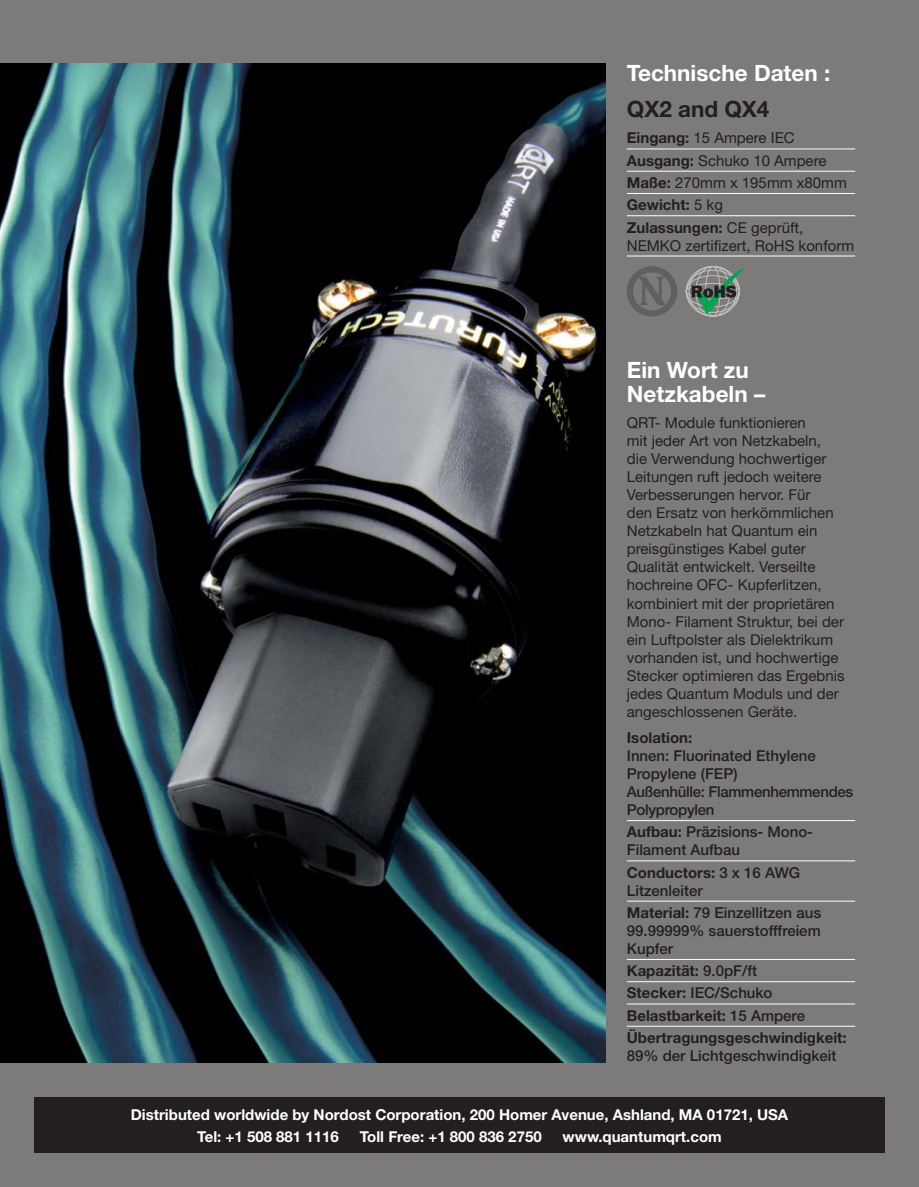
<style>
.page{position:relative;width:919px;height:1187px;background:#fff}
.page>*{position:absolute;margin:0;border:0;box-sizing:border-box;transform-origin:0 0}
.t1{font:700 22.5px/24px "Helvetica Neue";color:#fff}
.t2{font:700 22.5px "Helvetica Neue";color:#231f20}
.t3{font:15px/18px "Helvetica Neue";color:#231f20}
.t4{font:500 15px/18px "Helvetica Neue";color:#231f20}
.t5{font:700 15px/22.5px "Helvetica Neue";color:#fff}
.t6{font:700 15px/22.2px "Helvetica Neue";color:#231f20}
.t7{font:500 15px/18px "Helvetica Neue";letter-spacing:-.02em;color:#231f20}
.s1{font-weight:700}
.s2{font-weight:500}
</style>
<div class="page">
<div style="left:0;top:0;width:918px;height:1186px;background:#7d7a7a"></div>
<hr style="left:626px;top:148px;width:229px;height:1px;background:#fff">
<hr style="left:626px;top:171px;width:229px;height:1px;background:#fff">
<hr style="left:626px;top:193px;width:229px;height:1px;background:#fff">
<hr style="left:626px;top:215px;width:229px;height:1px;background:#fff">
<hr style="left:626px;top:255px;width:229px;height:1px;background:#fff">
<hr style="left:626px;top:820px;width:229px;height:1px;background:#fff">
<hr style="left:626px;top:860px;width:229px;height:1px;background:#fff">
<hr style="left:626px;top:900px;width:229px;height:1px;background:#fff">
<hr style="left:626px;top:959px;width:229px;height:1px;background:#fff">
<hr style="left:626px;top:981px;width:229px;height:1px;background:#fff">
<hr style="left:626px;top:1003px;width:229px;height:1px;background:#fff">
<hr style="left:626px;top:1025px;width:229px;height:1px;background:#fff">
<div style="left:34px;top:1097px;width:850px;height:55px;background:#231f20"></div>
<img style="left:0;top:64px;width:605px;height:998px">
<svg style="left:686px;top:266px;width:57px;height:50px"></svg>
<svg style="left:627px;top:266px;width:50px;height:50px"></svg>
<h1 class="t1" style="left:626px;top:63px;width:205px">Technische Daten :</h1>
<h1 class="t2" style="left:626px;top:101px;width:144px">QX2 and QX4</h1>
<p class="t3" style="left:626px;top:128px;width:221px;line-height:22.2px"><span class="s1">Eingang:</span> 15 Ampere IEC<br><span class="s1">Ausgang:</span> Schuko 10 Ampere<br><span class="s1">Maße:</span> 270mm x 195mm x80mm<br><span class="s1">Gewicht:</span> 5 kg<br><span class="s1">Zulassungen:</span> CE geprüft,</p>
<p class="t3" style="left:626px;top:238px;width:229px">NEMKO zertifizert, RoHS konform</p>
<h1 class="t1" style="left:626px;top:360px;width:140px">Ein Wort zu<br>Netzkabeln –</h1>
<p class="t3" style="left:626px;top:415px;width:219px">QRT- Module funktionieren<br>mit jeder Art von Netzkabeln, die Verwendung hochwertiger<br>Leitungen ruft jedoch weitere<br>Verbesserungen hervor. Für<br>den Ersatz von herkömmlichen<br>Netzkabeln hat Quantum ein preisgünstiges Kabel guter<br>Qualität entwickelt. Verseilte hochreine OFC- Kupferlitzen, kombiniert mit der proprietären<br>Mono- Filament Struktur, bei der ein Luftpolster als Dielektrikum vorhanden ist, und hochwertige<br>Stecker optimieren das Ergebnis jedes Quantum Moduls und der angeschlossenen Geräte.</p>
<p class="t6" style="left:626px;top:728px;width:67px">Isolation:</p>
<p class="t7" style="left:626px;top:748px;width:228px">Innen: Fluorinated Ethylene<br>Propylene (FEP)<br>Außenhülle: Flammenhemmendes<br>Polypropylen</p>
<p class="t4" style="left:626px;top:824px;width:188px"><span class="s1">Aufbau:</span> Präzisions- Mono-<br>Filament Aufbau</p>
<p class="t4" style="left:626px;top:864px;width:175px"><span class="s1">Conductors:</span> 3 x 16 AWG<br>Litzenleiter</p>
<p class="t4" style="left:626px;top:904px;width:196px;text-align:justify"><span class="s1">Material:</span> 79 Einzellitzen aus 99.99999% sauerstofffreiem Kupfer</p>
<p class="t6" style="left:626px;top:961px;width:221px">Kapazität: <span class="s2">9.0pF/ft<br></span>Stecker: <span class="s2">IEC/Schuko<br></span>Belastbarkeit: <span class="s2">15 Ampere<br></span>Übertragungsgeschwindigkeit:</p>
<p class="t4" style="left:626px;top:1047px;width:211px">89% der Lichtgeschwindigkeit</p>
<p class="t5" style="left:197px;top:1104px;width:592px;text-indent:-66px">Distributed worldwide by Nordost Corporation, 200 Homer Avenue, Ashland, MA 01721, USA<br>Tel: +1 508 881 1116</p>
<p class="t5" style="left:360px;top:1127px;width:183px">Toll Free: +1 800 836 2750</p>
<p class="t5" style="left:562px;top:1127px;width:161px">www.quantumqrt.com</p>
</div>
